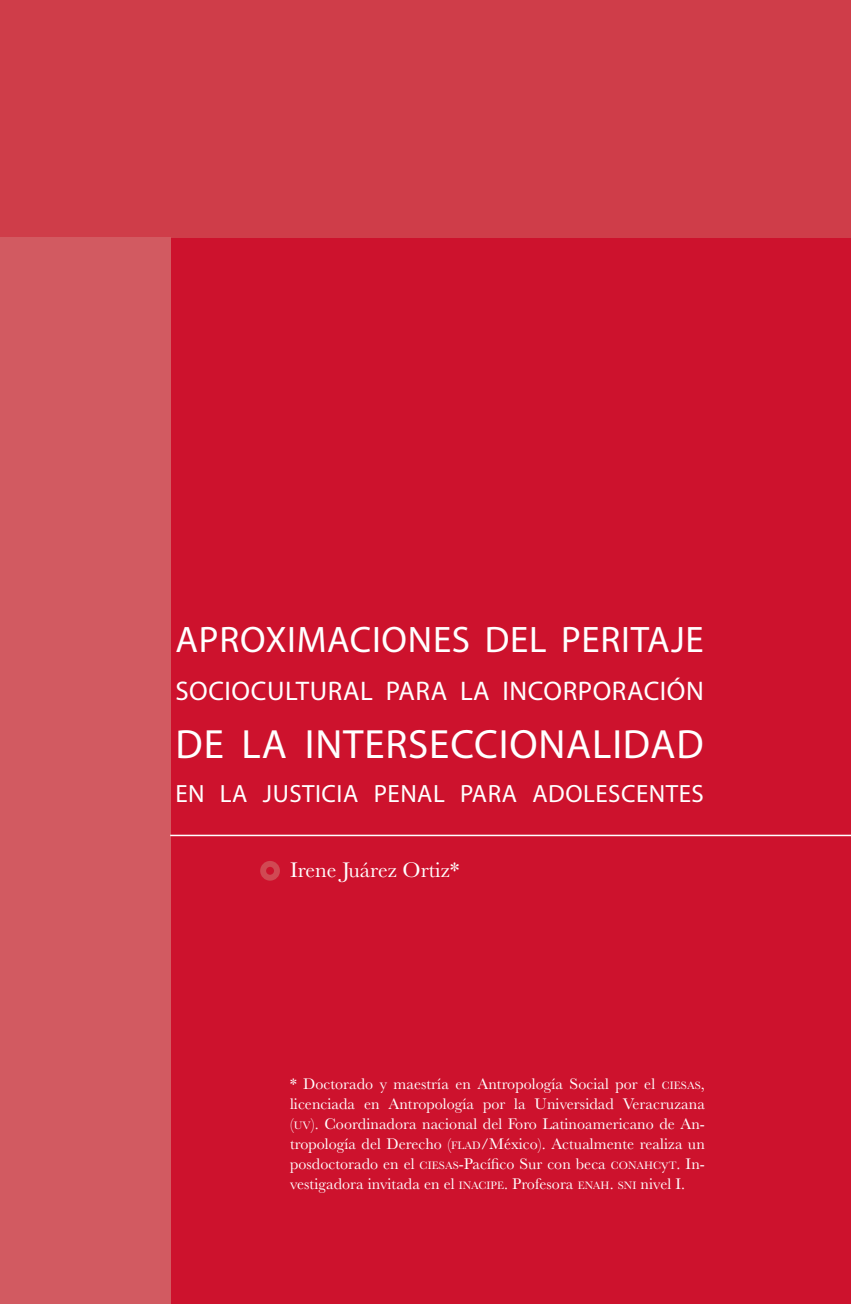
<style>
.page{position:relative;width:851px;height:1304px;background:#fff}
.page>*{position:absolute;margin:0;border:0;box-sizing:border-box;transform-origin:0 0}
.t1{font:41px "Myriad Pro";letter-spacing:.02em;color:#fff}
.t2{font:37px "Myriad Pro";letter-spacing:.02em;color:#fff}
.t3{font:27px "Myriad Pro";letter-spacing:.02em;color:#fff}
.t4{font:25px "Myriad Pro";letter-spacing:.02em;color:#fff}
.t5{font:22px "Baskerville";color:#fff}
.t6{font:16px/20px "Baskerville";letter-spacing:.005em;color:#fff;text-align:justify}
.s1{font-size:11.2px}
</style>
<div class="page">
<div style="left:0;top:0;width:850px;height:1304px;background:#cd122d"></div>
<div style="left:0;top:0;width:850px;height:238px;background:#cf3d49"></div>
<div style="left:0;top:238px;width:170px;height:1066px;background:#d25a61"></div>
<div style="left:260px;top:861px;width:20px;height:20px;background:#d04953;border-radius:50%"></div>
<div style="left:266px;top:867px;width:8px;height:8px;background:#cd122d;border-radius:50%"></div>
<hr style="left:170px;top:835px;width:680px;height:1px;background:#fff">
<h2 class="t2" style="left:175px;top:617px;width:529px">APROXIMACIONES DEL PERITAJE</h2>
<h3 class="t3" style="left:175px;top:674px;width:530px">SOCIOCULTURAL PARA LA INCORPORACIÓN</h3>
<h1 class="t1" style="left:175px;top:719px;width:529px">DE LA INTERSECCIONALIDAD</h1>
<h3 class="t4" style="left:175px;top:778px;width:530px">EN LA JUSTICIA PENAL PARA ADOLESCENTES</h3>
<h3 class="t5" style="left:290px;top:856px;width:171px">Irene Juárez Ortiz*</h3>
<p class="t6" style="left:290px;top:1074px;width:416px">* Doctorado y maestría en Antropología Social por el <span class="s1">CIESAS</span>, licenciada en Antropología por la Universidad Veracruzana (<span class="s1">UV</span>). Coordinadora nacional del Foro Latinoamericano de An&shy;tropología del Derecho (<span class="s1">FLAD</span>/México). Actualmente realiza un posdoctorado en el <span class="s1">CIESAS</span>-Pacífico Sur con beca <span class="s1">CONAHC</span>y<span class="s1">T</span>. In&shy;vestigadora invitada en el <span class="s1">INACIPE</span>. Profesora <span class="s1">ENAH</span>. <span class="s1">SNI</span> nivel I.</p>
</div>
